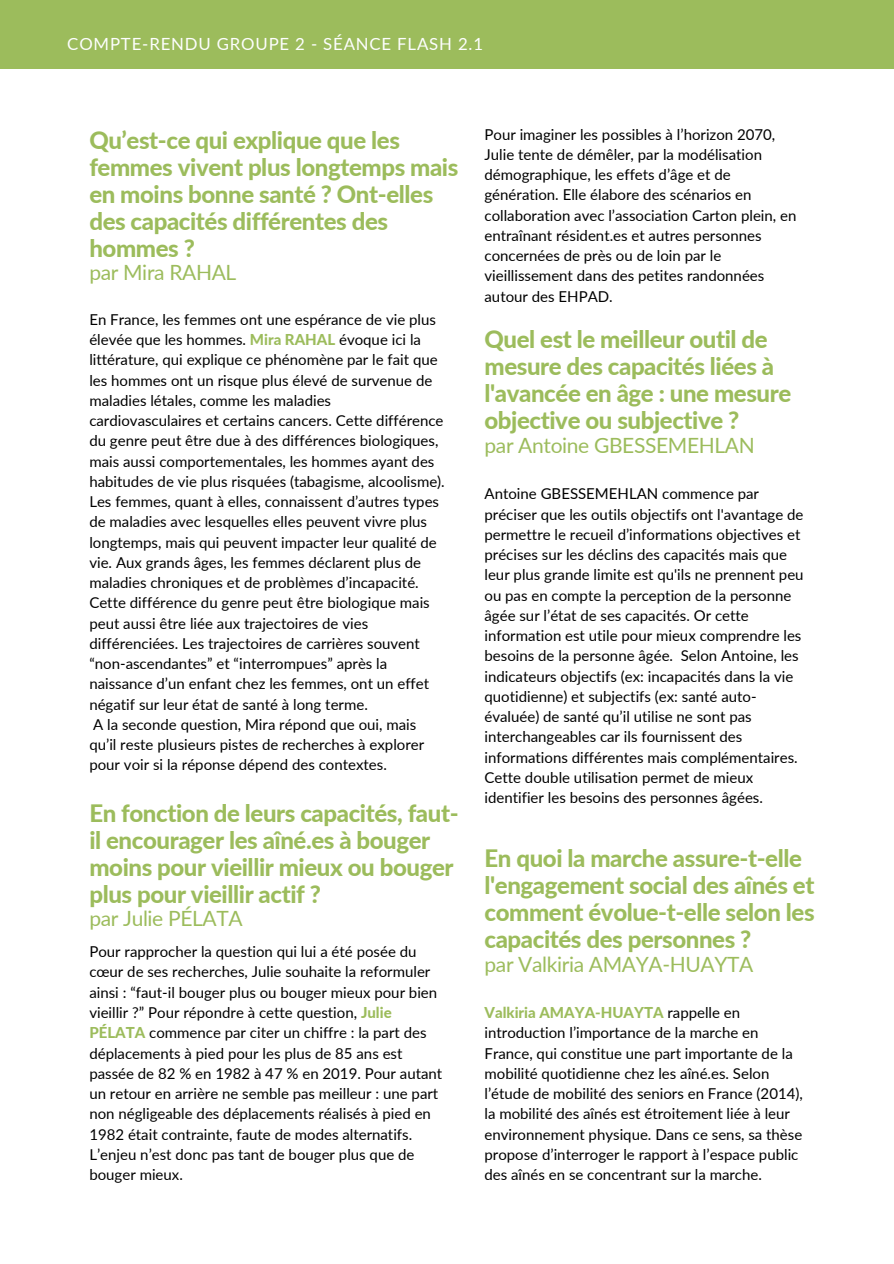
<style>
.page{position:relative;width:894px;height:1264px;background:#fff}
.page>*{position:absolute;margin:0;border:0;box-sizing:border-box;transform-origin:0 0}
.t1{font:800 24px/27px "Lato";letter-spacing:-.015em;color:#9cbc5c}
.t2{font:21px "Lato";letter-spacing:-.015em;color:#9cbc5c}
.t3{font:16.8px "Lato";letter-spacing:.05em;color:#fdfefe}
.t4{font:15px/20.2px "Lato";color:#000}
.s1{font-weight:800;color:#9cbc5c}
</style>
<div class="page">
<div style="left:0;top:0;width:893px;height:69px;background:#9cbc5c"></div>
<h2 class="t3" style="left:67px;top:34px;width:417px">COMPTE-RENDU GROUPE 2 - SÉANCE FLASH 2.1</h2>
<h1 class="t1" style="left:89px;top:126px;width:370px">Qu’est-ce qui explique que les femmes vivent plus longtemps mais en moins bonne santé ? Ont-elles des capacités différentes des hommes ?</h1>
<h2 class="t2" style="left:89px;top:259px;width:148px">par Mira RAHAL</h2>
<p class="t4" style="left:89px;top:309px;width:357px">En France, les femmes ont une espérance de vie plus élevée que les hommes. <span class="s1">Mira RAHAL</span> évoque ici la littérature, qui explique ce phénomène par le fait que les hommes ont un risque plus élevé de survenue de maladies létales, comme les maladies cardiovasculaires et certains cancers. Cette différence du genre peut être due à des différences biologiques, mais aussi comportementales, les hommes ayant des habitudes de vie plus risquées (tabagisme, alcoolisme).<br>Les femmes, quant à elles, connaissent d’autres types de maladies avec lesquelles elles peuvent vivre plus longtemps, mais qui peuvent impacter leur qualité de vie. Aux grands âges, les femmes déclarent plus de maladies chroniques et de problèmes d’incapacité.<br>Cette différence du genre peut être biologique mais peut aussi être liée aux trajectoires de vies différenciées. Les trajectoires de carrières souvent “non-ascendantes” et “interrompues” après la naissance d’un enfant chez les femmes, ont un effet négatif sur leur état de santé à long terme.</p>
<p class="t4" style="left:89px;top:714px;width:336px">A la seconde question, Mira répond que oui, mais qu’il reste plusieurs pistes de recherches à explorer pour voir si la réponse dépend des contextes.</p>
<h1 class="t1" style="left:89px;top:799px;width:370px">En fonction de leurs capacités, faut&shy;il encourager les aîné.es à bouger moins pour vieillir mieux ou bouger plus pour vieillir actif ?</h1>
<h2 class="t2" style="left:89px;top:905px;width:155px">par Julie PÉLATA</h2>
<p class="t4" style="left:89px;top:941px;width:354px">Pour rapprocher la question qui lui a été posée du cœur de ses recherches, Julie souhaite la reformuler ainsi : “faut-il bouger plus ou bouger mieux pour bien vieillir ?” Pour répondre à cette question, <span class="s1">Julie PÉLATA</span> commence par citer un chiffre : la part des déplacements à pied pour les plus de 85 ans est passée de 82 % en 1982 à 47 % en 2019. Pour autant un retour en arrière ne semble pas meilleur : une part non négligeable des déplacements réalisés à pied en 1982 était contrainte, faute de modes alternatifs.<br>L’enjeu n’est donc pas tant de bouger plus que de bouger mieux.</p>
<p class="t4" style="left:484px;top:124px;width:313px">Pour imaginer les possibles à l’horizon 2070, Julie tente de démêler, par la modélisation démographique, les effets d’âge et de génération. Elle élabore des scénarios en collaboration avec l’association Carton plein, en entraînant résident.es et autres personnes concernées de près ou de loin par le vieillissement dans des petites randonnées autour des EHPAD.</p>
<h1 class="t1" style="left:484px;top:325px;width:308px">Quel est le meilleur outil de mesure des capacités liées à l'avancée en âge : une mesure objective ou subjective ?</h1>
<h2 class="t2" style="left:484px;top:432px;width:272px">par Antoine GBESSEMEHLAN</h2>
<p class="t4" style="left:484px;top:483px;width:320px">Antoine GBESSEMEHLAN commence par préciser que les outils objectifs ont l'avantage de permettre le recueil d’informations objectives et précises sur les déclins des capacités mais que leur plus grande limite est qu'ils ne prennent peu ou pas en compte la perception de la personne âgée sur l’état de ses capacités. Or cette information est utile pour mieux comprendre les besoins de la personne âgée. Selon Antoine, les indicateurs objectifs (ex: incapacités dans la vie quotidienne) et subjectifs (ex: santé auto&shy;évaluée) de santé qu’il utilise ne sont pas interchangeables car ils fournissent des informations différentes mais complémentaires.<br>Cette double utilisation permet de mieux</p>
<p class="t4" style="left:484px;top:787px;width:280px">identifier les besoins des personnes âgées.</p>
<h1 class="t1" style="left:484px;top:844px;width:331px">En quoi la marche assure-t-elle l'engagement social des aînés et comment évolue-t-elle selon les capacités des personnes ?</h1>
<h2 class="t2" style="left:484px;top:951px;width:270px">par Valkiria AMAYA-HUAYTA</h2>
<p class="t4" style="left:484px;top:1002px;width:320px"><span class="s1">Valkiria AMAYA-HUAYTA</span> rappelle en introduction l’importance de la marche en France, qui constitue une part importante de la mobilité quotidienne chez les aîné.es. Selon l’étude de mobilité des seniors en France (2014), la mobilité des aînés est étroitement liée à leur environnement physique. Dans ce sens, sa thèse propose d’interroger le rapport à l’espace public des aînés en se concentrant sur la marche.</p>
</div>
